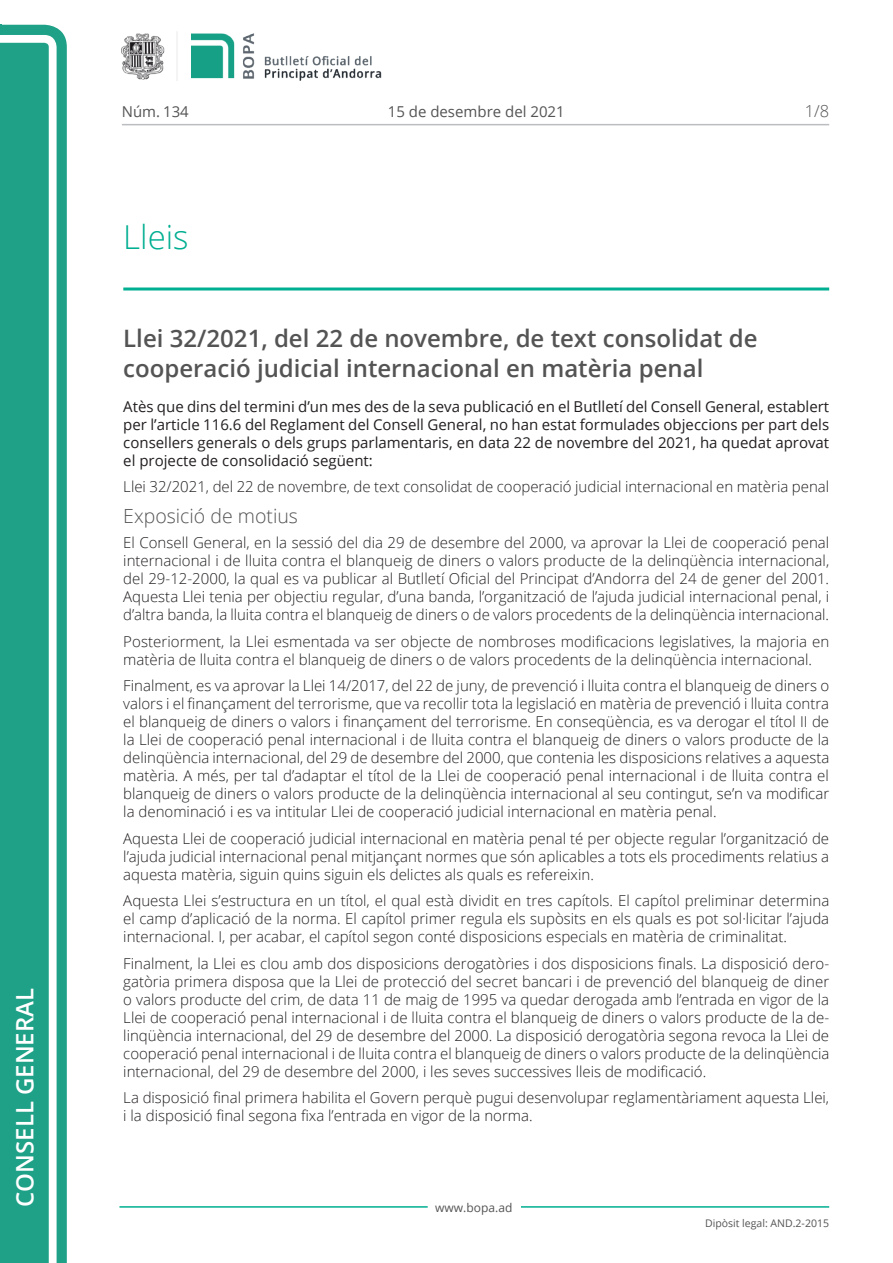
<style>
.page{position:relative;width:893px;height:1263px;background:#fff}
.page>*{position:absolute;margin:0;border:0;box-sizing:border-box;transform-origin:0 0}
.Titol_2_PAG{font:300 33px "Open Sans";color:#00ae91}
.Titol_3{font:600 24px/30px "Open Sans";color:#545454}
.t1{font:600 24px "Open Sans";color:#fff}
.Titol_5{font:300 19.5px "Open Sans";color:#545454}
.num_pagina{font:300 16.5px "Open Sans";color:#545454}
.Body_text{font:300 15px/18px "Open Sans";color:#231f20;text-align:justify}
.Body_text_sumari{font:15px/18px "Open Sans";color:#231f20;text-align:justify}
.carrer{font:15px "Open Sans";color:#545454}
.t2{font:12px "Open Sans";color:#545454}
.t3{font:10.5px "Open Sans";color:#545454}
</style>
<div class="page">
<svg style="left:0;top:25px;width:67px;height:1238px;fill:#1ea187"></svg>
<div style="left:0;top:43px;width:49px;height:1220px;background:#1ea187"></div>
<img style="left:122px;top:32px;width:260px;height:49px">
<hr style="left:119px;top:1206px;width:309px;height:2px;background:#00ae91">
<hr style="left:521px;top:1206px;width:308px;height:2px;background:#00ae91">
<hr style="left:122px;top:124px;width:707px;height:1px;background:#bcbdc0">
<hr style="left:123px;top:287px;width:706px;height:3px;background:#00ae91">
<p class="t1" style="left:8px;top:1207px;width:220px;rotate:-90deg">Consell General</p>
<p class="carrer" style="left:122px;top:102px;width:68px">Núm. 134</p>
<p class="carrer" style="left:388px;top:102px;width:178px">15 de desembre del 2021</p>
<p class="Titol_2_PAG" style="left:123px;top:215px;width:67px">Lleis</p>
<p class="num_pagina" style="left:805px;top:100px;width:26px">1/8</p>
<p class="Titol_3" style="left:123px;top:322px;width:636px">Llei 32/2021, del 22 de novembre, de text consolidat de cooperació judicial internacional en matèria penal</p>
<p class="Body_text_sumari" style="left:123px;top:397px;width:707px">Atès que dins del termini d’un mes des de la seva publicació en el Butlletí del Consell General, establert per l’article 116.6 del Reglament del Consell General, no han estat formulades objeccions per part dels consellers generals o dels grups parlamentaris, en data 22 de novembre del 2021, ha quedat aprovat el projecte de consolidació següent:</p>
<p class="Body_text" style="left:123px;top:477px;width:707px">Llei 32/2021, del 22 de novembre, de text consolidat de cooperació judicial internacional en matèria penal</p>
<p class="Titol_5" style="left:123px;top:503px;width:176px">Exposició de motius</p>
<p class="Body_text" style="left:123px;top:533px;width:707px">El Consell General, en la sessió del dia 29 de desembre del 2000, va aprovar la Llei de cooperació penal internacional i de lluita contra el blanqueig de diners o valors producte de la delinqüència internacional, del 29-12-2000, la qual es va publicar al Butlletí Oficial del Principat d’Andorra del 24 de gener del 2001.<br>Aquesta Llei tenia per objectiu regular, d’una banda, l’organització de l’ajuda judicial internacional penal, i d’altra banda, la lluita contra el blanqueig de diners o de valors procedents de la delinqüència internacional.</p>
<p class="Body_text" style="left:123px;top:632px;width:707px">Posteriorment, la Llei esmentada va ser objecte de nombroses modificacions legislatives, la majoria en matèria de lluita contra el blanqueig de diners o de valors procedents de la delinqüència internacional.</p>
<p class="Body_text" style="left:123px;top:676px;width:707px">Finalment, es va aprovar la Llei 14/2017, del 22 de juny, de prevenció i lluita contra el blanqueig de diners o valors i el finançament del terrorisme, que va recollir tota la legislació en matèria de prevenció i lluita contra el blanqueig de diners o valors i finançament del terrorisme. En conseqüència, es va derogar el títol II de la Llei de cooperació penal internacional i de lluita contra el blanqueig de diners o valors producte de la delinqüència internacional, del 29 de desembre del 2000, que contenia les disposicions relatives a aquesta matèria. A més, per tal d’adaptar el títol de la Llei de cooperació penal internacional i de lluita contra el blanqueig de diners o valors producte de la delinqüència internacional al seu contingut, se’n va modificar la denominació i es va intitular Llei de cooperació judicial internacional en matèria penal.</p>
<p class="Body_text" style="left:123px;top:829px;width:707px">Aquesta Llei de cooperació judicial internacional en matèria penal té per objecte regular l’organització de l’ajuda judicial internacional penal mitjançant normes que són aplicables a tots els procediments relatius a aquesta matèria, siguin quins siguin els delictes als quals es refereixin.</p>
<p class="Body_text" style="left:123px;top:891px;width:708px">Aquesta Llei s’estructura en un títol, el qual està dividit en tres capítols. El capítol preliminar determina el camp d’aplicació de la norma. El capítol primer regula els supòsits en els quals es pot sol·licitar l’ajuda internacional. I, per acabar, el capítol segon conté disposicions especials en matèria de criminalitat.</p>
<p class="Body_text" style="left:123px;top:954px;width:708px">Finalment, la Llei es clou amb dos disposicions derogatòries i dos disposicions finals. La disposició dero&shy;gatòria primera disposa que la Llei de protecció del secret bancari i de prevenció del blanqueig de diner o valors producte del crim, de data 11 de maig de 1995 va quedar derogada amb l’entrada en vigor de la Llei de cooperació penal internacional i de lluita contra el blanqueig de diners o valors producte de la de&shy;linqüència internacional, del 29 de desembre del 2000. La disposició derogatòria segona revoca la Llei de cooperació penal internacional i de lluita contra el blanqueig de diners o valors producte de la delinqüència internacional, del 29 de desembre del 2000, i les seves successives lleis de modificació.</p>
<p class="Body_text" style="left:123px;top:1088px;width:707px">La disposició final primera habilita el Govern perquè pugui desenvolupar reglamentàriament aquesta Llei, i la disposició final segona fixa l’entrada en vigor de la norma.</p>
<p class="t2" style="left:435px;top:1199px;width:79px">www.bopa.ad</p>
<p class="t3" style="left:705px;top:1216px;width:125px">Dipòsit legal: AND.2-2015</p>
</div>
